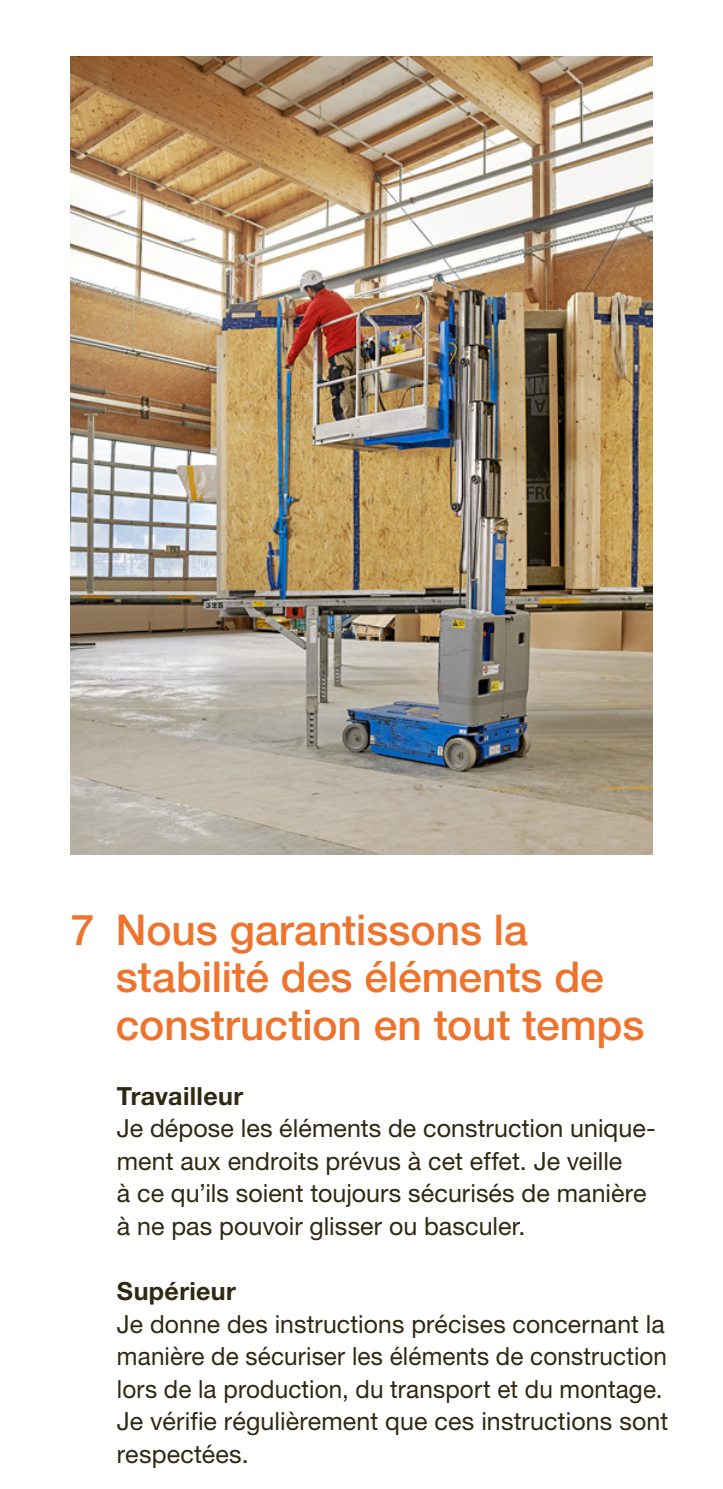
<style>
.page{position:relative;width:723px;height:1489px;background:#fff}
.page>*{position:absolute;margin:0;border:0;box-sizing:border-box;transform-origin:0 0}
.t1{font:500 42.5px/47.5px "Helvetica Neue LT Std";color:#ee742d}
.t2{font:25px/32.5px "Helvetica Neue LT Std";letter-spacing:.005em;color:#2f2912}
.t3{font:700 25px "Helvetica Neue LT Std";letter-spacing:.015em;color:#2f2912}
</style>
<div class="page">
<img style="left:71px;top:57px;width:581px;height:797px">
<h1 class="t1" style="left:116px;top:905px;width:530px;text-indent:-45px">7 Nous garantissons la stabilité des éléments de construction en tout temps</h1>
<p class="t3" style="left:117px;top:1080px;width:128px">Travailleur</p>
<p class="t2" style="left:117px;top:1111px;width:540px">Je dépose les éléments de construction unique&shy;ment aux endroits prévus à cet effet. Je veille<br>à ce qu’ils soient toujours sécurisés de manière à ne pas pouvoir glisser ou basculer.</p>
<p class="t3" style="left:117px;top:1275px;width:121px">Supérieur</p>
<p class="t2" style="left:117px;top:1306px;width:553px">Je donne des instructions précises concernant la manière de sécuriser les éléments de construction lors de la production, du transport et du montage.<br>Je vérifie régulièrement que ces instructions sont respectées.</p>
</div>
